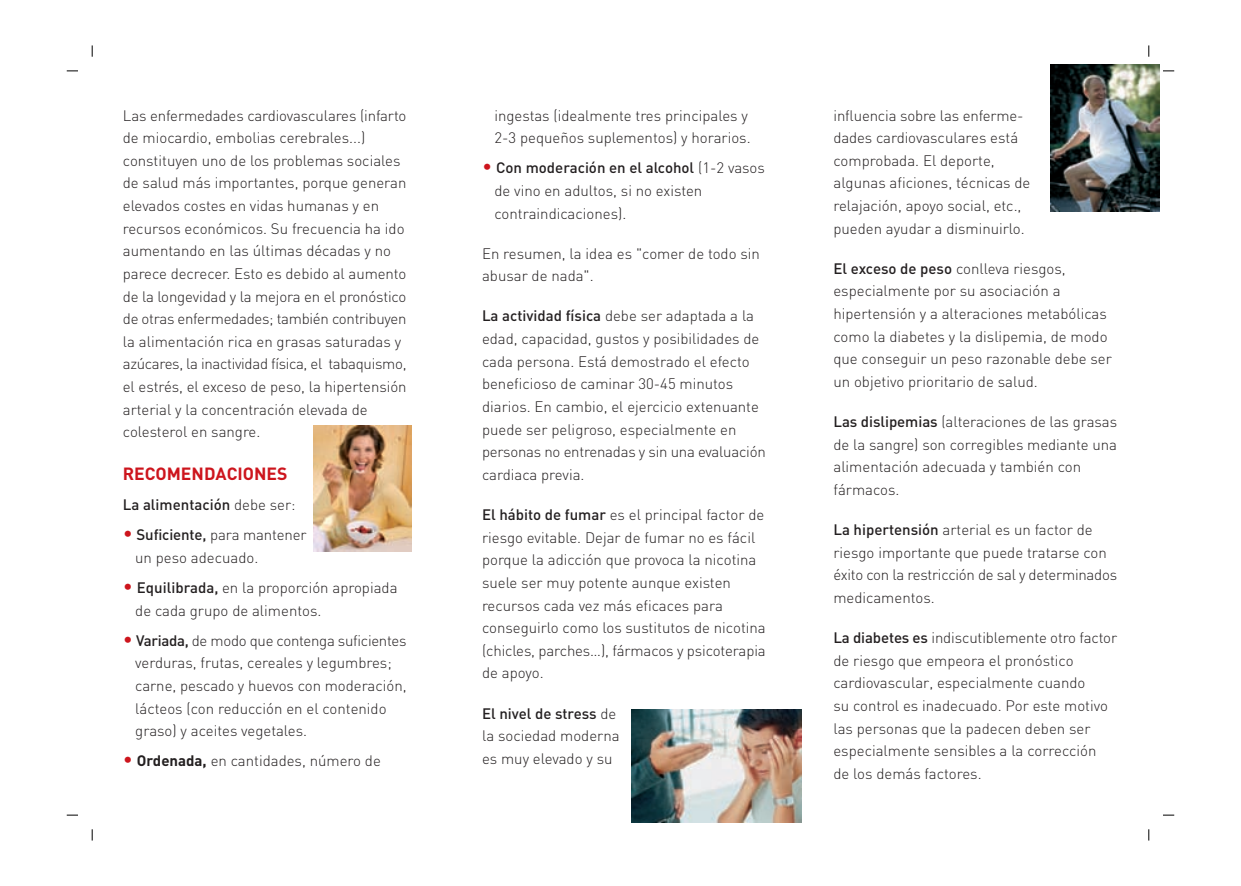
<style>
.page{position:relative;width:1241px;height:886px;background:#fff}
.page>*{position:absolute;margin:0;border:0;box-sizing:border-box;transform-origin:0 0}
.t1{font:700 17.5px "DIN";color:#cd151d}
.t2{font:300 15px/22.6px "DIN";color:#231f20}
.t3{font:500 15px "DIN";color:#231f20}
.s1{font-weight:300}
.s2{font-size:18.75px;color:#cd151d}
.s3{font-weight:500}
.s4{font-weight:700}
</style>
<div class="page">
<svg style="left:92px;top:45px;width:1px;height:12px"></svg>
<svg style="left:1148px;top:45px;width:1px;height:12px"></svg>
<img style="left:314px;top:426px;width:97px;height:125px">
<svg style="left:1158px;top:71px;width:2px;height:133px"></svg>
<img style="left:631px;top:710px;width:170px;height:113px">
<img style="left:1050px;top:65px;width:108px;height:146px">
<p class="t2" style="left:123px;top:106px;width:285px">Las enfermedades cardiovasculares (infarto de miocardio, embolias cerebrales...) constituyen uno de los problemas sociales de salud más importantes, porque generan elevados costes en vidas humanas y en recursos económicos. Su frecuencia ha ido aumentando en las últimas décadas y no parece decrecer. Esto es debido al aumento de la longevidad y la mejora en el pronóstico de otras enfermedades; también contribuyen la alimentación rica en grasas saturadas y azúcares, la inactividad física, el tabaquismo, el estrés, el exceso de peso, la hipertensión arterial y la concentración elevada de colesterol en sangre.</p>
<p class="t1" style="left:123px;top:467px;width:166px">RECOMENDACIONES</p>
<p class="t3" style="left:123px;top:499px;width:174px">La alimentación <span class="s1">debe ser:</span></p>
<p class="t2" style="left:135px;top:525px;width:173px;text-indent:-12px"><span class="s2">•</span> <span class="s3">Suficiente,</span> para mantener un peso adecuado.</p>
<p class="t2" style="left:135px;top:578px;width:264px;text-indent:-12px"><span class="s2">•</span> <span class="s3">Equilibrada,</span> en la proporción apropiada de cada grupo de alimentos.</p>
<p class="t2" style="left:135px;top:631px;width:273px;text-indent:-12px"><span class="s2">•</span> <span class="s3">Variada,</span> de modo que contenga suficientes verduras, frutas, cereales y legumbres; carne, pescado y huevos con moderación, lácteos (con reducción en el contenido graso) y aceites vegetales.</p>
<p class="t2" style="left:123px;top:751px;width:259px"><span class="s2">•</span> <span class="s4">Ordenada,</span> en cantidades, número de</p>
<p class="t2" style="left:494px;top:106px;width:258px">ingestas (idealmente tres principales y<br>2-3 pequeños suplementos) y horarios.</p>
<p class="t2" style="left:494px;top:158px;width:272px;text-indent:-12px"><span class="s2">•</span> <span class="s3">Con moderación en el alcohol</span> (1-2 vasos de vino en adultos, si no existen contraindicaciones).</p>
<p class="t2" style="left:482px;top:244px;width:279px">En resumen, la idea es "comer de todo sin abusar de nada".</p>
<p class="t2" style="left:482px;top:306px;width:285px"><span class="s3">La actividad física</span> debe ser adaptada a la edad, capacidad, gustos y posibilidades de cada persona. Está demostrado el efecto beneficioso de caminar 30-45 minutos diarios. En cambio, el ejercicio extenuante puede ser peligroso, especialmente en personas no entrenadas y sin una evaluación cardiaca previa.</p>
<p class="t2" style="left:482px;top:505px;width:285px"><span class="s3">El hábito de fumar</span> es el principal factor de riesgo evitable. Dejar de fumar no es fácil porque la adicción que provoca la nicotina suele ser muy potente aunque existen recursos cada vez más eficaces para conseguirlo como los sustitutos de nicotina (chicles, parches…), fármacos y psicoterapia de apoyo.</p>
<p class="t2" style="left:482px;top:703px;width:139px"><span class="s3">El nivel de stress</span> de la sociedad moderna es muy elevado y su</p>
<p class="t2" style="left:833px;top:106px;width:198px">influencia sobre las enferme&shy;dades cardiovasculares está comprobada. El deporte, algunas aficiones, técnicas de relajación, apoyo social, etc., pueden ayudar a disminuirlo.</p>
<p class="t2" style="left:833px;top:259px;width:280px"><span class="s3">El exceso de peso</span> conlleva riesgos, especialmente por su asociación a hipertensión y a alteraciones metabólicas como la diabetes y la dislipemia, de modo que conseguir un peso razonable debe ser un objetivo prioritario de salud.</p>
<p class="t2" style="left:833px;top:412px;width:285px"><span class="s3">Las dislipemias</span> (alteraciones de las grasas de la sangre) son corregibles mediante una alimentación adecuada y también con fármacos.</p>
<p class="t2" style="left:833px;top:520px;width:285px"><span class="s3">La hipertensión</span> arterial es un factor de riesgo importante que puede tratarse con éxito con la restricción de sal y determinados medicamentos.</p>
<p class="t2" style="left:833px;top:628px;width:285px"><span class="s3">La diabetes es</span> indiscutiblemente otro factor de riesgo que empeora el pronóstico cardiovascular, especialmente cuando<br>su control es inadecuado. Por este motivo las personas que la padecen deben ser especialmente sensibles a la corrección<br>de los demás factores.</p>
</div>
